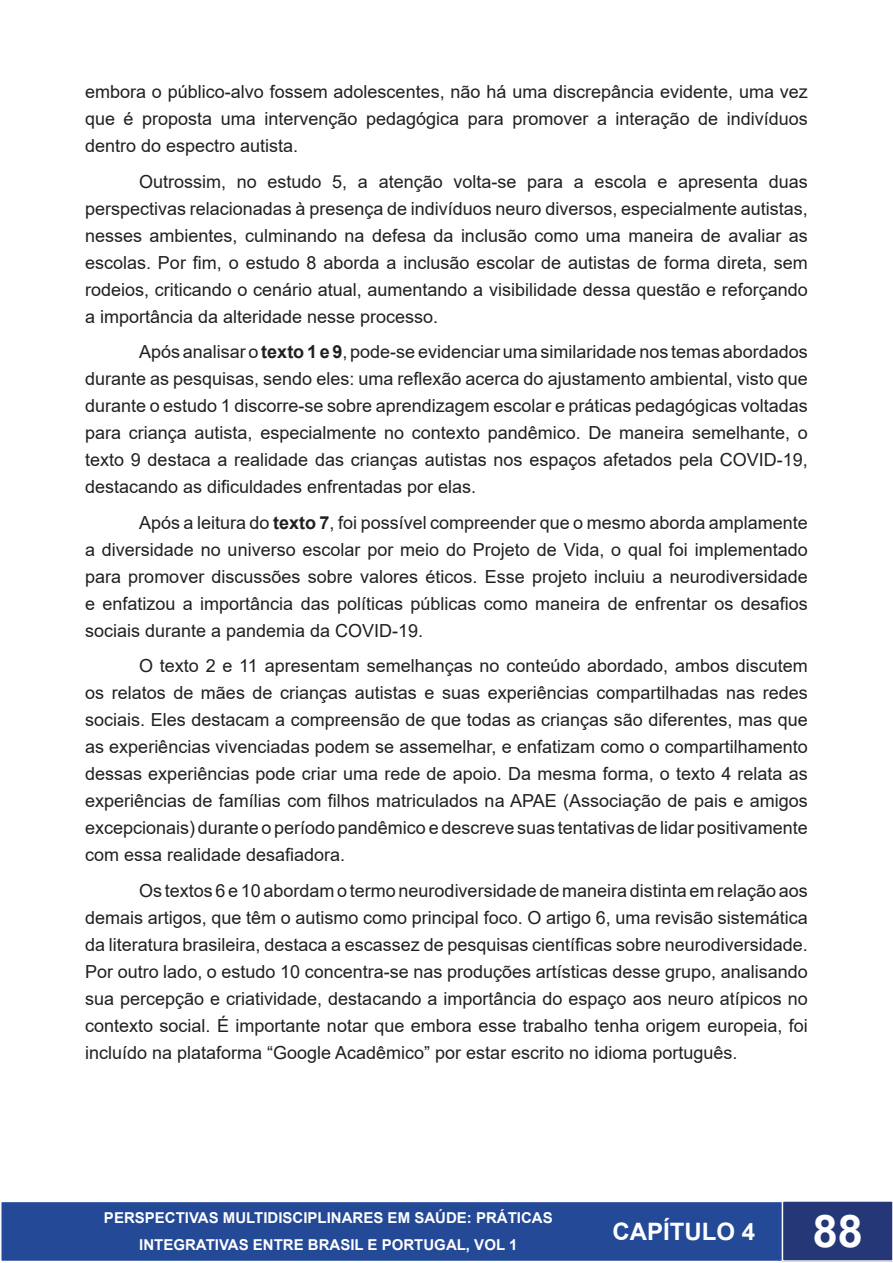
<style>
.page{position:relative;width:893px;height:1263px;background:#fff}
.page>*{position:absolute;margin:0;border:0;box-sizing:border-box;transform-origin:0 0}
.t1{font:700 45px "Arial";color:#fff}
.t2{font:700 24px "Arial";color:#fff}
.t3{font:18px/27px "Arial";color:#231f20;text-align:justify}
.t4{font:700 15px/27px "Arial";color:#fff;text-align:center}
.s1{font-weight:700}
</style>
<div class="page">
<div style="left:1px;top:1201px;width:782px;height:60px;background:#234997"></div>
<div style="left:0;top:1201px;width:784px;height:61px;border:2px solid #fff"></div>
<div style="left:782px;top:1201px;width:111px;height:60px;background:#253777"></div>
<div style="left:782px;top:1200px;width:111px;height:62px;border:2px solid #fff"></div>
<p class="t3" style="left:85px;top:78px;width:724px">embora o público-alvo fossem adolescentes, não há uma discrepância evidente, uma vez que é proposta uma intervenção pedagógica para promover a interação de indivíduos dentro do espectro autista.</p>
<p class="t3" style="left:85px;top:168px;width:724px;text-indent:54px">Outrossim, no estudo 5, a atenção volta-se para a escola e apresenta duas perspectivas relacionadas à presença de indivíduos neuro diversos, especialmente autistas, nesses ambientes, culminando na defesa da inclusão como uma maneira de avaliar as escolas. Por fim, o estudo 8 aborda a inclusão escolar de autistas de forma direta, sem rodeios, criticando o cenário atual, aumentando a visibilidade dessa questão e reforçando a importância da alteridade nesse processo.</p>
<p class="t3" style="left:85px;top:338px;width:724px;text-indent:54px">Após analisar o <span class="s1">texto 1 e 9</span>, pode-se evidenciar uma similaridade nos temas abordados durante as pesquisas, sendo eles: uma reflexão acerca do ajustamento ambiental, visto que durante o estudo 1 discorre-se sobre aprendizagem escolar e práticas pedagógicas voltadas para criança autista, especialmente no contexto pandêmico. De maneira semelhante, o texto 9 destaca a realidade das crianças autistas nos espaços afetados pela COVID-19, destacando as dificuldades enfrentadas por elas.</p>
<p class="t3" style="left:85px;top:509px;width:724px;text-indent:54px">Após a leitura do <span class="s1">texto 7</span>, foi possível compreender que o mesmo aborda amplamente a diversidade no universo escolar por meio do Projeto de Vida, o qual foi implementado para promover discussões sobre valores éticos. Esse projeto incluiu a neurodiversidade e enfatizou a importância das políticas públicas como maneira de enfrentar os desafios sociais durante a pandemia da COVID-19.</p>
<p class="t3" style="left:85px;top:652px;width:724px;text-indent:54px">O texto 2 e 11 apresentam semelhanças no conteúdo abordado, ambos discutem os relatos de mães de crianças autistas e suas experiências compartilhadas nas redes sociais. Eles destacam a compreensão de que todas as crianças são diferentes, mas que as experiências vivenciadas podem se assemelhar, e enfatizam como o compartilhamento dessas experiências pode criar uma rede de apoio. Da mesma forma, o texto 4 relata as experiências de famílias com filhos matriculados na APAE (Associação de pais e amigos excepcionais) durante o período pandêmico e descreve suas tentativas de lidar positivamente com essa realidade desafiadora.</p>
<p class="t3" style="left:85px;top:877px;width:724px;text-indent:54px">Os textos 6 e 10 abordam o termo neurodiversidade de maneira distinta em relação aos demais artigos, que têm o autismo como principal foco. O artigo 6, uma revisão sistemática da literatura brasileira, destaca a escassez de pesquisas científicas sobre neurodiversidade.<br>Por outro lado, o estudo 10 concentra-se nas produções artísticas desse grupo, analisando sua percepção e criatividade, destacando a importância do espaço aos neuro atípicos no contexto social. É importante notar que embora esse trabalho tenha origem europeia, foi incluído na plataforma “Google Acadêmico” por estar escrito no idioma português.</p>
<p class="t4" style="left:104px;top:1205px;width:450px">PERSPECTIVAS MULTIDISCIPLINARES EM SAÚDE: PRÁTICAS<br>INTEGRATIVAS ENTRE BRASIL E PORTUGAL, VOL 1</p>
<h2 class="t2" style="left:612px;top:1215px;width:144px">CAPÍTULO 4</h2>
<h1 class="t1" style="left:813px;top:1200px;width:52px">88</h1>
</div>
